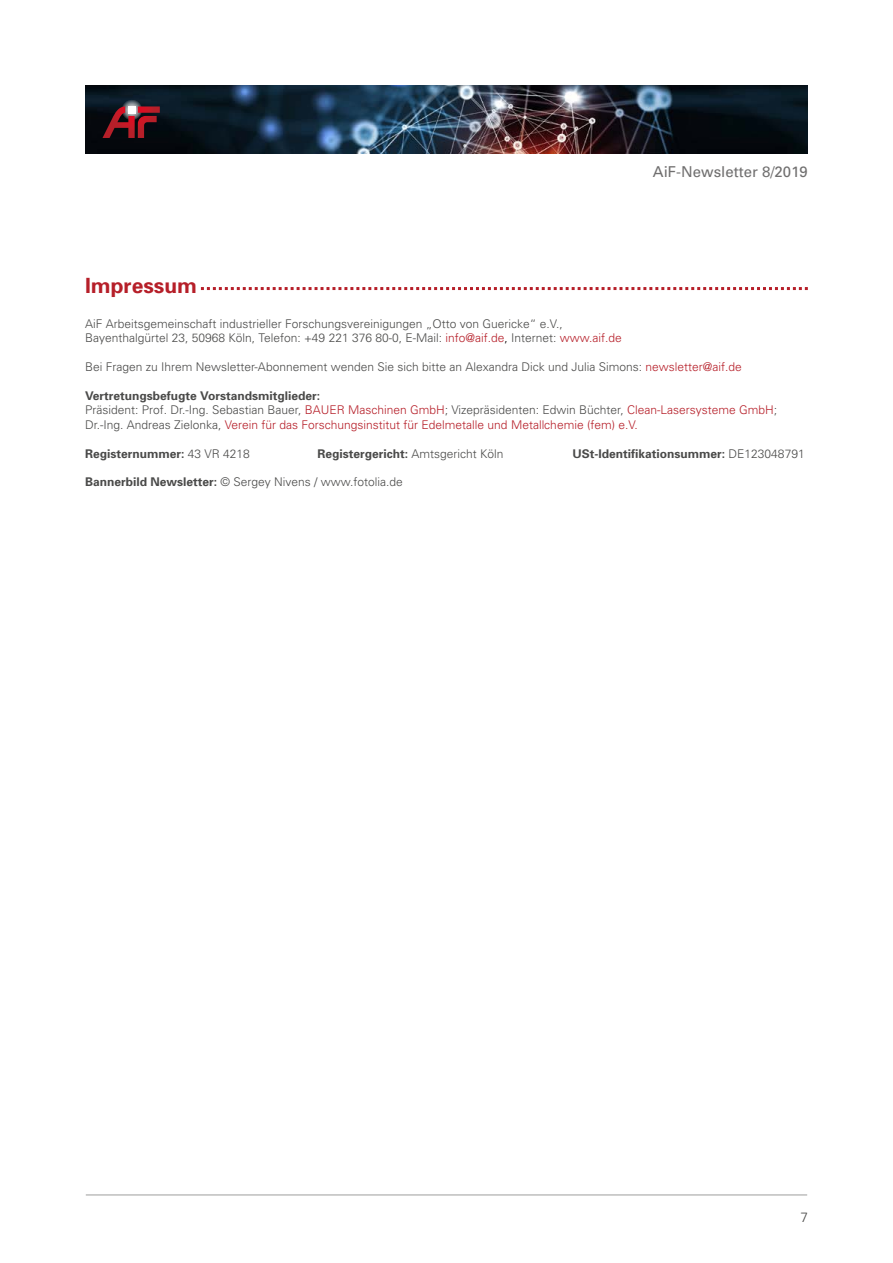
<style>
.page{position:relative;width:893px;height:1263px;background:#fff}
.page>*{position:absolute;margin:0;border:0;box-sizing:border-box;transform-origin:0 0}
.t1{font:700 21px "Univers";color:#b61f29}
.t2{font:15px "Univers";color:#706f6f}
.t3{font:300 13.5px "Univers";color:#4a4a49}
.t4{font:300 12px/14.4px "Univers";color:#4a4a49}
.t5{font:300 12px/14.4px "Univers";color:#b61f29}
.t6{font:700 12px "Univers";color:#4a4a49}
.s1{color:#b61f29}
.s2{color:#000}
.s3{font-weight:700;color:#4a4a49}
.s4{color:#4a4a49}
.s5{font-weight:300}
.s6{font-weight:700}
</style>
<div class="page">
<img style="left:85px;top:85px;width:723px;height:68px">
<svg style="left:121px;top:99px;width:21px;height:21px"></svg>
<svg style="left:102px;top:106px;width:58px;height:32px"></svg>
<hr style="left:86px;top:1194px;width:721px;height:1px;background:#9d9d9c">
<svg style="left:201px;top:287px;width:607px;height:3px"></svg>
<p class="t2" style="left:653px;top:163px;width:157px">AiF-Newsletter 8/2019</p>
<h1 class="t1" style="left:85px;top:272px;width:113px">Impressum</h1>
<p class="t4" style="left:85px;top:316px;width:538px">AiF Arbeitsgemeinschaft industrieller Forschungsvereinigungen „Otto von Guericke“ e.V.,<br>Bayenthalgürtel 23, 50968 Köln, Telefon: +49 221 376 80-0, E-Mail: <span class="s1">info@aif.de</span><span class="s2">,</span> Internet: <span class="s1">www.aif.de</span></p>
<p class="t4" style="left:85px;top:360px;width:658px">Bei Fragen zu Ihrem Newsletter-Abonnement wenden Sie sich bitte an Alexandra Dick und Julia Simons: <span class="s1">newsletter@aif.de</span></p>
<p class="t5" style="left:85px;top:388px;width:693px"><span class="s3">Vertretungsbefugte Vorstandsmitglieder:<br></span><span class="s4">Präsident: Prof. Dr.-Ing. Sebastian Bauer,</span> BAUER Maschinen GmbH<span class="s4">; Vizepräsidenten: Edwin Büchter,</span> Clean-Lasersysteme GmbH<span class="s4">;<br>Dr.-Ing. Andreas Zielonka,</span> Verein für das Forschungsinstitut für Edelmetalle und Metallchemie (fem) e.V.</p>
<p class="t6" style="left:85px;top:446px;width:166px">Registernummer: <span class="s5">43 VR 4218</span></p>
<p class="t6" style="left:318px;top:446px;width:188px">Registergericht: <span class="s5">Amtsgericht Köln</span></p>
<p class="t6" style="left:573px;top:446px;width:234px">USt-Identifikationsummer: <span class="s5">DE123048791</span></p>
<p class="t4" style="left:85px;top:475px;width:319px"><span class="s6">Bannerbild Newsletter:</span> © Sergey Nivens / www.fotolia.de</p>
<p class="t3" style="left:800px;top:1209px;width:9px">7</p>
</div>
